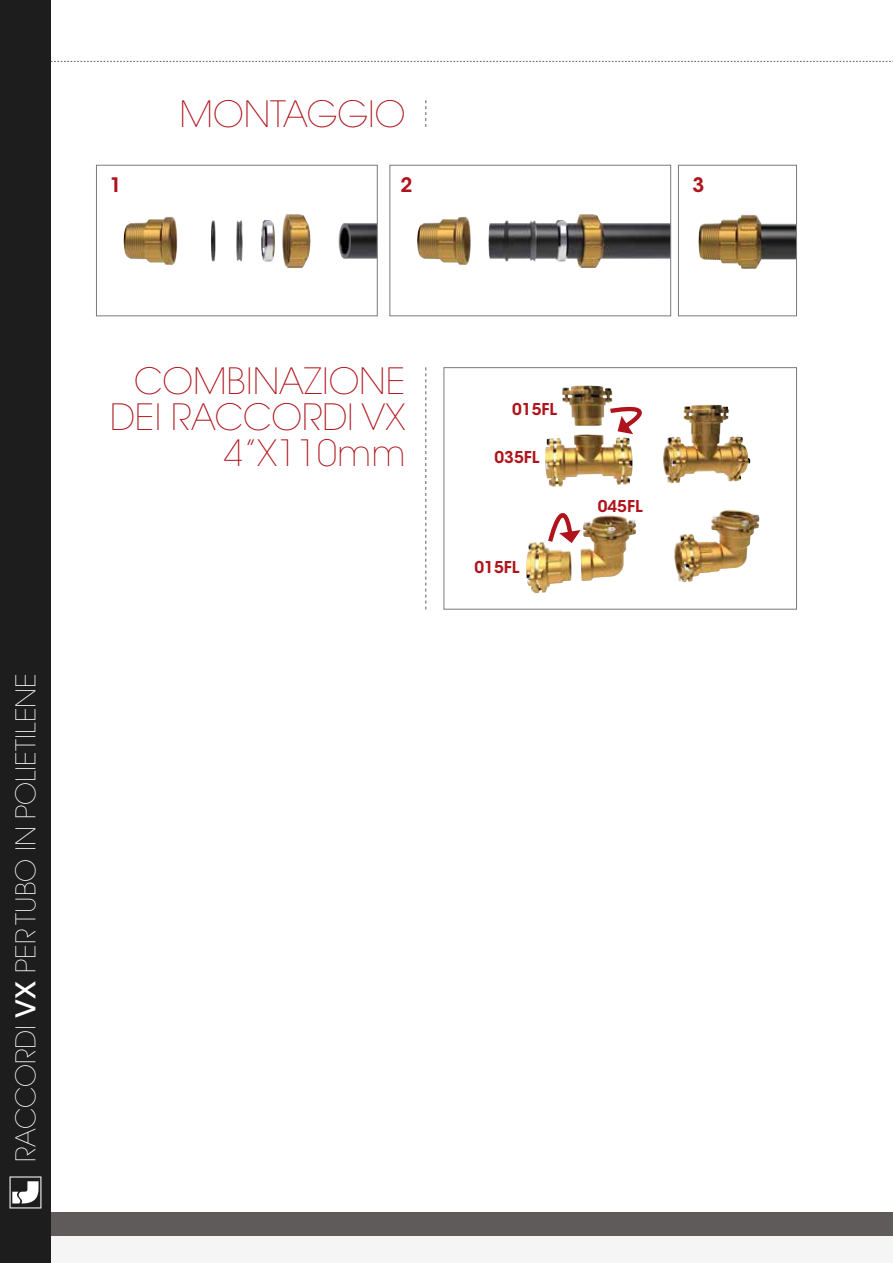
<style>
.page{position:relative;width:893px;height:1263px;background:#fff}
.page>*{position:absolute;margin:0;border:0;box-sizing:border-box;transform-origin:0 0}
.t1{font:200 36px/36px "ITC Avant Garde Std";color:#af131b;text-align:right}
.t2{font:200 27px "ITC Avant Garde Std";color:#fff}
.t3{font:600 19.8px "ITC Avant Garde Std";color:#af131b}
.t4{font:600 16.2px "ITC Avant Garde Std";color:#af131b}
.s1{font-weight:500}
</style>
<div class="page">
<svg style="left:51px;top:61px;width:842px;height:1px"></svg>
<div style="left:0;top:1213px;width:893px;height:50px;background:#f6f5f5"></div>
<div style="left:49px;top:1212px;width:844px;height:23px;background:#605b5b"></div>
<div style="left:0;top:0;width:51px;height:1263px;background:#1e1d1e"></div>
<svg style="left:10px;top:1176px;width:31px;height:32px"></svg>
<svg style="left:425px;top:100px;width:1px;height:27px"></svg>
<svg style="left:425px;top:367px;width:1px;height:242px"></svg>
<img style="left:282px;top:214px;width:28px;height:54px">
<div style="left:96px;top:165px;width:282px;height:151px;border:1px solid #797978"></div>
<img style="left:417px;top:214px;width:252px;height:54px">
<img style="left:488px;top:214px;width:101px;height:41px">
<div style="left:390px;top:165px;width:281px;height:151px;border:1px solid #797978"></div>
<svg style="left:700px;top:214px;width:95px;height:55px"></svg>
<img style="left:698px;top:215px;width:44px;height:41px">
<div style="left:678px;top:165px;width:119px;height:151px;border:1px solid #797978"></div>
<img style="left:526px;top:404px;width:234px;height:189px">
<img style="left:562px;top:385px;width:147px;height:41px">
<div style="left:444px;top:367px;width:353px;height:242px;border:1px solid #797978"></div>
<svg style="left:606px;top:401px;width:60px;height:33px"></svg>
<svg style="left:546px;top:487px;width:35px;height:59px"></svg>
<p class="t2" style="left:10px;top:1162px;width:491px;rotate:-90deg">RACCORDI <span class="s1">VX</span> PER TUBO IN POLIETILENE</p>
<p class="t1" style="left:180px;top:97px;width:228px">MONTAGGIO</p>
<p class="t3" style="left:110px;top:173px;width:13px">1</p>
<p class="t3" style="left:400px;top:173px;width:13px">2</p>
<p class="t3" style="left:693px;top:173px;width:13px">3</p>
<p class="t1" style="left:110px;top:364px;width:297px">COMBINAZIONE<br>DEI RACCORDI VX<br>4”X110mm</p>
<p class="t4" style="left:512px;top:398px;width:46px">015FL</p>
<p class="t4" style="left:495px;top:447px;width:46px">035FL</p>
<p class="t4" style="left:474px;top:557px;width:46px">015FL</p>
<p class="t4" style="left:598px;top:496px;width:46px">045FL</p>
</div>
